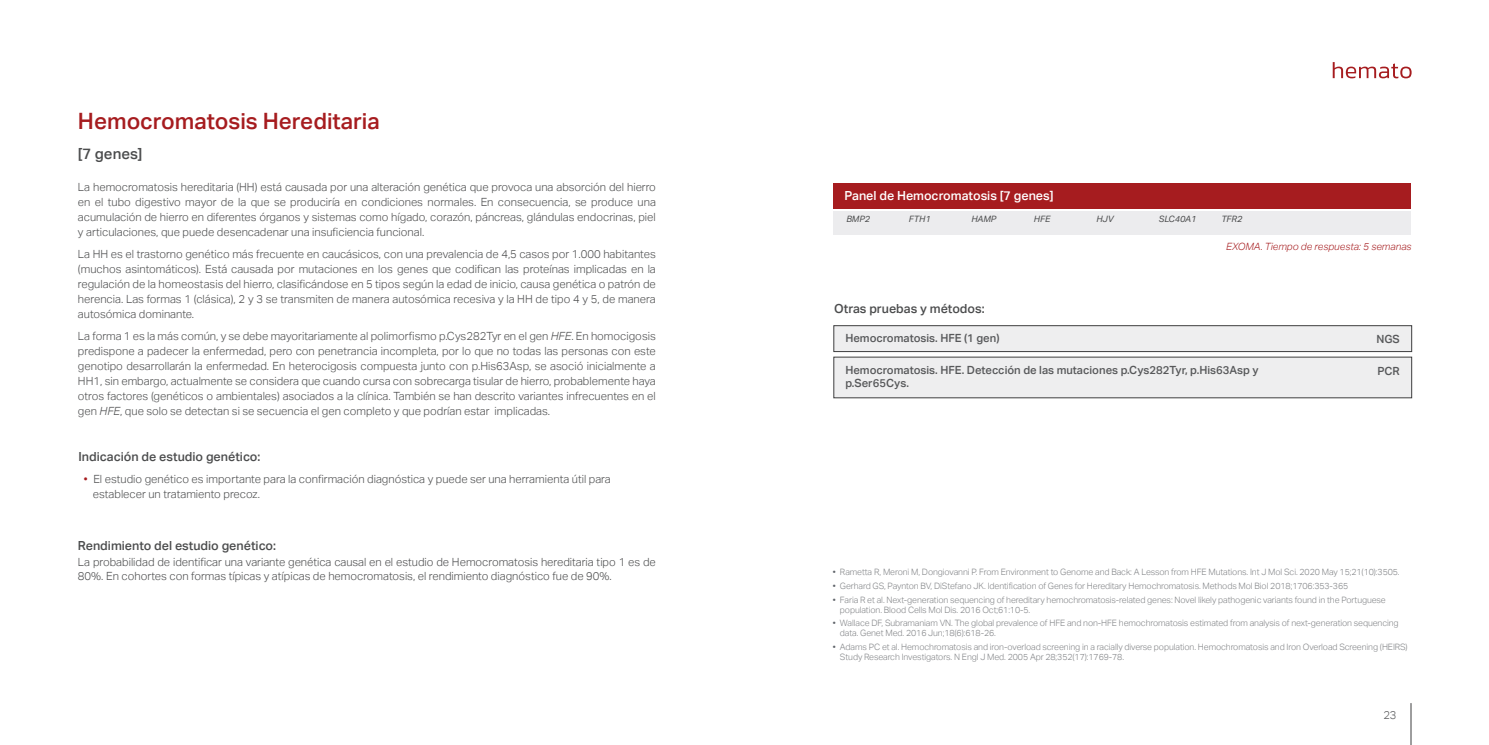
<style>
.page{position:relative;width:1489px;height:745px;background:#fff}
.page>*{position:absolute;margin:0;border:0;box-sizing:border-box;transform-origin:0 0}
.t1{font:500 22.5px "Aktiv Grotesk";color:#a61c1f}
.t2{font:500 15px "Aktiv Grotesk";color:#4b4c4d}
.t3{font:500 12.5px "Aktiv Grotesk";color:#4b4c4d}
.t4{font:500 12.5px "Aktiv Grotesk";color:#fff}
.t5{font:300 11.25px/15px "Aktiv Grotesk";color:#4b4c4d;text-align:justify}
.t6{font:500 11.25px/13.8px "Aktiv Grotesk";color:#57585a}
.t7{font:300 11.25px "Aktiv Grotesk";color:#57585a}
.t8{font:italic 300 10px "Aktiv Grotesk";color:#a61c1f}
.t9{font:300 8.75px/10px "Aktiv Grotesk";letter-spacing:-.01em;color:#818386}
.Genes{font:italic 8.75px "Aktiv Grotesk";color:#4b4c4d}
.s1{font-style:italic}
.s2{color:#a61c1f}
.s3{color:#5f6369}
</style>
<div class="page">
<hr style="left:1410px;top:703px;width:1px;height:41px;background:#3e3e3f">
<svg style="left:1332px;top:62px;width:79px;height:16px"></svg>
<div style="left:833px;top:211px;width:577px;height:24px;background:#ececee"></div>
<div style="left:833px;top:183px;width:577px;height:26px;background:#a61c1f"></div>
<div style="left:833px;top:325px;width:578px;height:26px;background:#eeeeef;border:1px solid #3e3e3f"></div>
<div style="left:833px;top:357px;width:578px;height:40px;background:#eeeeef"></div>
<p class="t1" style="left:78px;top:108px;width:303px">Hemocromatosis Hereditaria</p>
<p class="t2" style="left:78px;top:145px;width:66px">[7 genes]</p>
<p class="t5" style="left:78px;top:179px;width:579px">La hemocromatosis hereditaria (HH) está causada por una alteración genética que provoca una absorción del hierro en el tubo digestivo mayor de la que se produciría en condiciones normales. En consecuencia, se produce una acumulación de hierro en diferentes órganos y sistemas como hígado, corazón, páncreas, glándulas endocrinas, piel y articulaciones, que puede desencadenar una insuficiencia funcional.</p>
<p class="t5" style="left:78px;top:246px;width:579px">La HH es el trastorno genético más frecuente en caucásicos, con una prevalencia de 4,5 casos por 1.000 habitantes (muchos asintomáticos). Está causada por mutaciones en los genes que codifican las proteínas implicadas en la regulación de la homeostasis del hierro, clasificándose en 5 tipos según la edad de inicio, causa genética o patrón de herencia. Las formas 1 (clásica), 2 y 3 se transmiten de manera autosómica recesiva y la HH de tipo 4 y 5, de manera autosómica dominante.</p>
<p class="t5" style="left:78px;top:329px;width:579px">La forma 1 es la más común, y se debe mayoritariamente al polimorfismo p.Cys282Tyr en el gen <span class="s1">HFE</span>. En homocigosis predispone a padecer la enfermedad, pero con penetrancia incompleta, por lo que no todas las personas con este genotipo desarrollarán la enfermedad. En heterocigosis compuesta junto con p.His63Asp, se asoció inicialmente a HH1, sin embargo, actualmente se considera que cuando cursa con sobrecarga tisular de hierro, probablemente haya otros factores (genéticos o ambientales) asociados a la clínica. También se han descrito variantes infrecuentes en el gen <span class="s1">HFE</span>, que solo se detectan si se secuencia el gen completo y que podrían estar implicadas.</p>
<p class="t3" style="left:79px;top:449px;width:183px">Indicación de estudio genético:</p>
<p class="t5" style="left:93px;top:471px;width:519px;text-indent:-9px"><span class="s2">•</span> El estudio genético es importante para la confirmación diagnóstica y puede ser una herramienta útil para establecer un tratamiento precoz.</p>
<p class="t3" style="left:78px;top:537px;width:199px">Rendimiento del estudio genético:</p>
<p class="t5" style="left:78px;top:555px;width:579px;line-height:13.8px">La probabilidad de identificar una variante genética causal en el estudio de Hemocromatosis hereditaria tipo 1 es de<br>80%. En cohortes con formas típicas y atípicas de hemocromatosis, el rendimiento diagnóstico fue de 90%.</p>
<p class="t4" style="left:844px;top:188px;width:210px">Panel de Hemocromatosis [7 genes]</p>
<p class="Genes" style="left:846px;top:214px;width:25px">BMP2</p>
<p class="Genes" style="left:908px;top:214px;width:23px">FTH1</p>
<p class="Genes" style="left:971px;top:214px;width:26px">HAMP</p>
<p class="Genes" style="left:1033px;top:214px;width:18px">HFE</p>
<p class="Genes" style="left:1096px;top:214px;width:19px">HJV</p>
<p class="Genes" style="left:1158px;top:214px;width:39px">SLC40A1</p>
<p class="Genes" style="left:1221px;top:214px;width:22px">TFR2</p>
<p class="t8" style="left:1226px;top:241px;width:187px">EXOMA. Tiempo de respuesta: 5 semanas</p>
<p class="t3" style="left:834px;top:301px;width:152px">Otras pruebas y métodos:</p>
<p class="t6" style="left:845px;top:331px;width:156px">Hemocromatosis. HFE (1 gen)</p>
<p class="t6" style="left:845px;top:362px;width:415px">Hemocromatosis. HFE. Detección de las mutaciones p.Cys282Tyr, p.His63Asp y p.Ser65Cys.</p>
<p class="t6" style="left:1376px;top:332px;width:25px">NGS</p>
<p class="t6" style="left:1377px;top:363px;width:24px">PCR</p>
<p class="t9" style="left:832px;top:567px;width:568px"><span class="s3">•</span> Rametta R, Meroni M, Dongiovanni P. From Environment to Genome and Back: A Lesson from HFE Mutations. Int J Mol Sci. 2020 May 15;21(10):3505.</p>
<p class="t9" style="left:832px;top:580px;width:517px"><span class="s3">•</span> Gerhard GS, Paynton BV, DiStefano JK. Identification of Genes for Hereditary Hemochromatosis. Methods Mol Biol 2018;1706:353-365</p>
<p class="t9" style="left:839px;top:594px;width:547px;text-indent:-7px"><span class="s3">•</span> Faria R et al. Next-generation sequencing of hereditary hemochromatosis-related genes: Novel likely pathogenic variants found in the Portuguese population. Blood Cells Mol Dis. 2016 Oct;61:10-5.</p>
<p class="t9" style="left:839px;top:617px;width:560px;text-indent:-7px"><span class="s3">•</span> Wallace DF, Subramaniam VN. The global prevalence of HFE and non-HFE hemochromatosis estimated from analysis of next-generation sequencing data. Genet Med. 2016 Jun;18(6):618-26.</p>
<p class="t9" style="left:839px;top:641px;width:569px;text-indent:-7px"><span class="s3">•</span> Adams PC et al. Hemochromatosis and iron-overload screening in a racially diverse population. Hemochromatosis and Iron Overload Screening (HEIRS)<br>Study Research Investigators. N Engl J Med. 2005 Apr 28;352(17):1769-78.</p>
<p class="t7" style="left:1383px;top:707px;width:15px">23</p>
</div>
